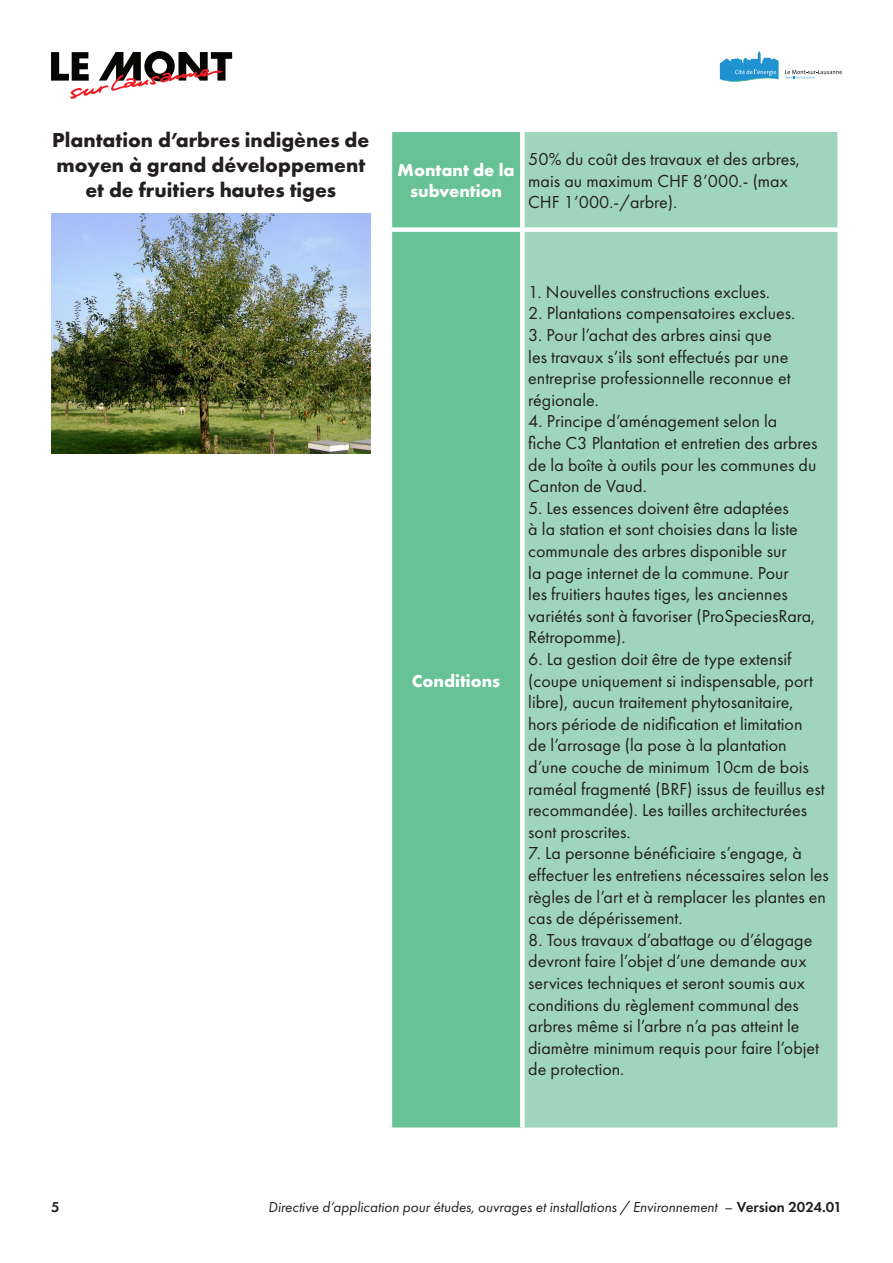
<style>
.page{position:relative;width:893px;height:1263px;background:#fff}
.page>*{position:absolute;margin:0;border:0;box-sizing:border-box;transform-origin:0 0}
.t1{font:700 21px/25.2px "Futura PT";color:#231f20;text-align:center}
.t2{font:18px/21.6px "Futura PT";color:#231f20}
.t3{font:700 18px/21.6px "Futura PT";color:#fff;text-align:center}
.t4{font:italic 15px "Futura PT";color:#231f20}
.t5{font:600 15px "Futura PT";color:#231f20}
.s1{font-style:normal}
.s2{font-weight:600;font-style:normal}
</style>
<div class="page">
<svg style="left:51px;top:51px;width:181px;height:48px"></svg>
<svg style="left:720px;top:51px;width:59px;height:31px"></svg>
<svg style="left:785px;top:70px;width:57px;height:8px"></svg>
<div style="left:392px;top:132px;width:128px;height:995px;background:#67c396"></div>
<div style="left:525px;top:132px;width:312px;height:995px;background:#9fd5bb"></div>
<div style="left:388px;top:227px;width:134px;height:5px;background:#fff"></div>
<div style="left:522px;top:227px;width:320px;height:5px;background:#fff"></div>
<img style="left:51px;top:214px;width:320px;height:239px">
<p class="t1" style="left:52px;top:127px;width:319px">Plantation d’arbres indigènes de moyen à grand développement et de fruitiers hautes tiges</p>
<p class="t3" style="left:398px;top:159px;width:119px">Montant de la subvention</p>
<p class="t2" style="left:528px;top:148px;width:273px">50% du coût des travaux et des arbres, mais au maximum CHF 8’000.- (max<br>CHF 1’000.-/arbre).</p>
<p class="t3" style="left:412px;top:669px;width:90px">Conditions</p>
<p class="t2" style="left:528px;top:281px;width:243px">1. Nouvelles constructions exclues.</p>
<p class="t2" style="left:528px;top:302px;width:268px">2. Plantations compensatoires exclues.</p>
<p class="t2" style="left:528px;top:324px;width:264px">3. Pour l’achat des arbres ainsi que les travaux s’ils sont effectués par une entreprise professionnelle reconnue et régionale.</p>
<p class="t2" style="left:528px;top:410px;width:291px">4. Principe d’aménagement selon la<br>fiche C3 Plantation et entretien des arbres de la boîte à outils pour les communes du Canton de Vaud.</p>
<p class="t2" style="left:528px;top:497px;width:288px">5. Les essences doivent être adaptées<br>à la station et sont choisies dans la liste communale des arbres disponible sur<br>la page internet de la commune. Pour<br>les fruitiers hautes tiges, les anciennes variétés sont à favoriser (ProSpeciesRara, Rétropomme).</p>
<p class="t2" style="left:528px;top:648px;width:298px">6. La gestion doit être de type extensif (coupe uniquement si indispensable, port libre), aucun traitement phytosanitaire, hors période de nidification et limitation de l’arrosage (la pose à la plantation d’une couche de minimum 10cm de bois raméal fragmenté (BRF) issus de feuillus est recommandée). Les tailles architecturées sont proscrites.</p>
<p class="t2" style="left:528px;top:842px;width:302px">7. La personne bénéficiaire s’engage, à effectuer les entretiens nécessaires selon les règles de l’art et à remplacer les plantes en cas de dépérissement.</p>
<p class="t2" style="left:528px;top:929px;width:292px">8. Tous travaux d’abattage ou d’élagage devront faire l’objet d’une demande aux services techniques et seront soumis aux conditions du règlement communal des arbres même si l’arbre n’a pas atteint le diamètre minimum requis pour faire l’objet de protection.</p>
<p class="t5" style="left:51px;top:1197px;width:10px">5</p>
<p class="t4" style="left:268px;top:1198px;width:575px">Directive d’application pour études, ouvrages et installations / Environnement <span class="s1">–</span> <span class="s2">Version 2024.01</span></p>
</div>
